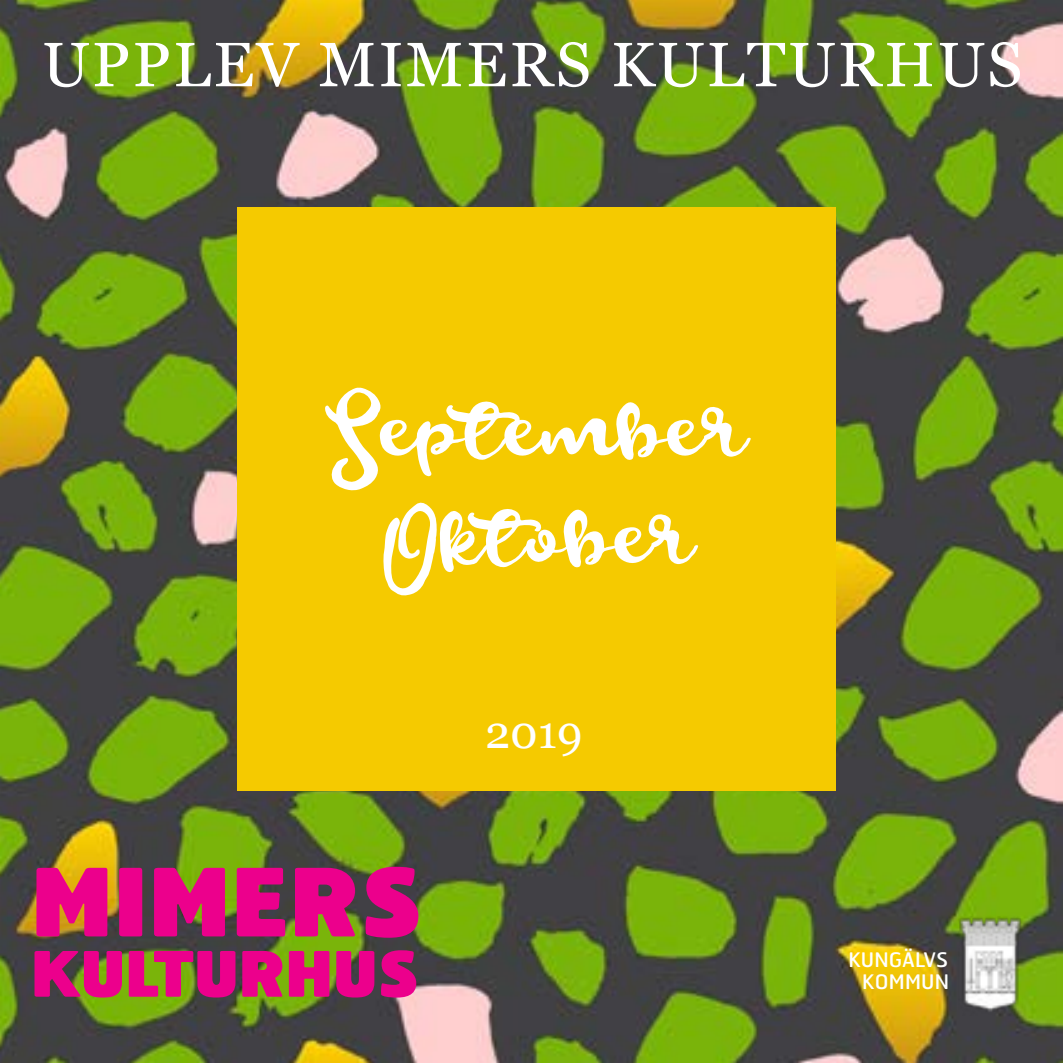
<style>
.page{position:relative;width:1063px;height:1063px;background:#fff}
.page>*{position:absolute;margin:0;border:0;box-sizing:border-box;transform-origin:0 0}
.t1{font:200px "Beautify Script";color:#fff}
.t2{font:900 93.75px "Hermes";color:#ec008c}
.t3{font:62.5px "Georgia";letter-spacing:.04em;color:#fff}
.t4{font:900 62.5px "Hermes";letter-spacing:-.01em;color:#ec008c}
.t5{font:45px "Georgia";color:#fff}
.t6{font:20px/22.5px "Hermes";color:#fff;text-align:right}
</style>
<div class="page">
<img style="left:0;top:0;width:1063px;height:1063px">
<img style="left:958px;top:917px;width:65px;height:98px">
<div style="left:237px;top:207px;width:599px;height:584px;background:#f5ca00"></div>
<p class="t3" style="left:42px;top:27px;width:982px">UPPLEV MIMERS KULTURHUS</p>
<h1 class="t1" style="left:325px;top:345px;width:424px">September</h1>
<h1 class="t1" style="left:378px;top:453px;width:319px">Oktober</h1>
<h2 class="t2" style="left:31px;top:840px;width:393px">MIMERS</h2>
<p class="t4" style="left:31px;top:932px;width:390px">KULTURHUS</p>
<p class="t5" style="left:485px;top:705px;width:99px">2019</p>
<p class="t6" style="left:849px;top:948px;width:102px">KUNGÄLVS<br>KOMMUN</p>
</div>
